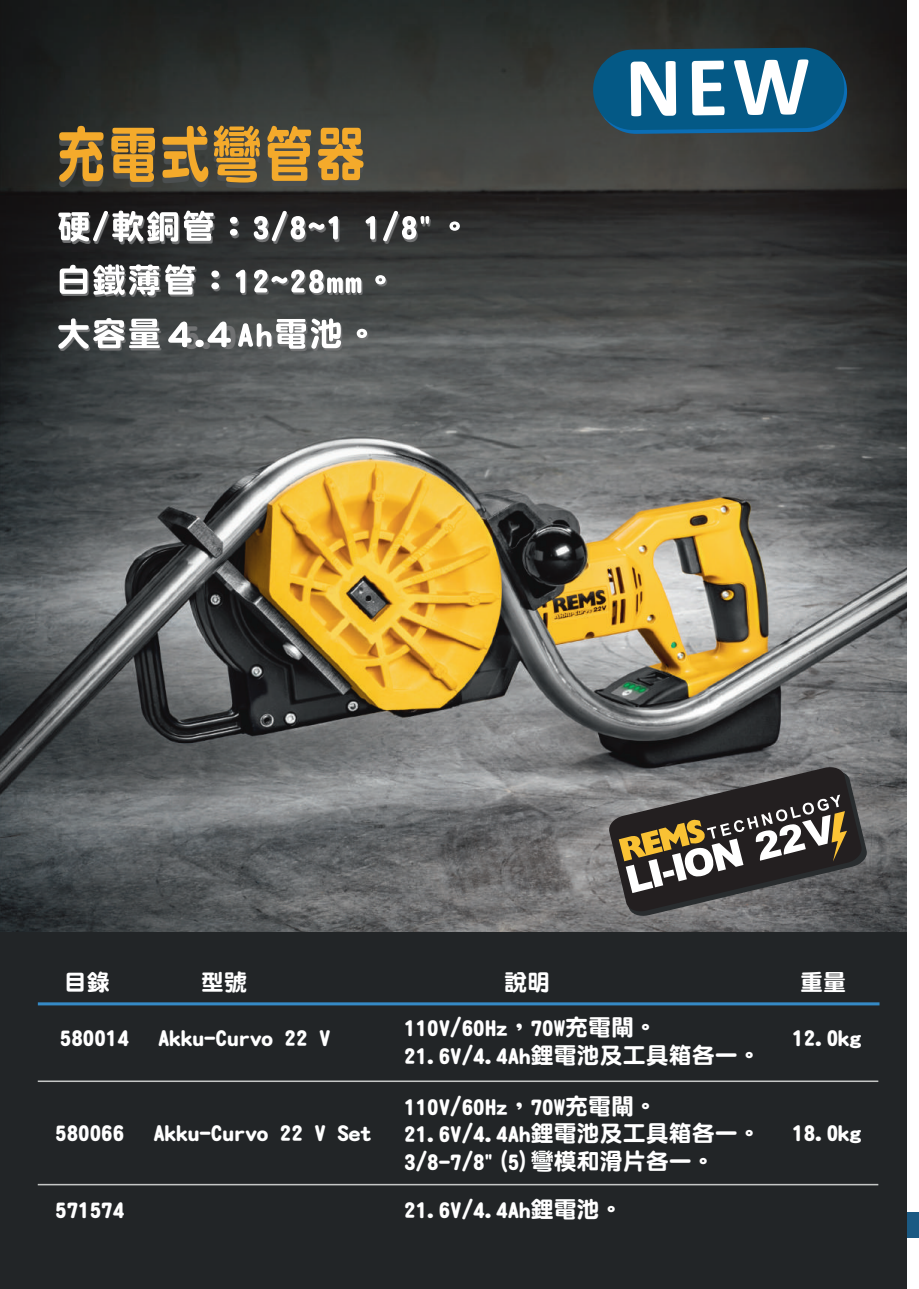
<style>
.page{position:relative;width:919px;height:1289px;background:#fff}
.page>*{position:absolute;margin:0;border:0;box-sizing:border-box;transform-origin:0 0}
.t1{font:61.35px "DFN Yuan W9 WIN BF";letter-spacing:.05em;color:#4b4f50;scale:.81 1}
.t2{font:33.75px/53.7px "DFN Yuan W9 WIN BF";letter-spacing:.05em;color:#717273}
.t3{font:22.95px/27.6px "DFN Yuan W9 WIN BF";color:#fff}
</style>
<div class="page">
<div style="left:906px;top:1212px;width:12px;height:25px;background:#1b5a83"></div>
<img style="left:0;top:0;width:906px;height:932px">
<div style="left:0;top:932px;width:906px;height:356px;background:#222527"></div>
<svg style="left:59px;top:126px;width:45px;height:56px;background:#966f2a"></svg>
<svg style="left:111px;top:128px;width:44px;height:54px;background:#b7852c"></svg>
<svg style="left:162px;top:126px;width:46px;height:56px;background:#937132"></svg>
<svg style="left:214px;top:126px;width:46px;height:56px;background:#b28431"></svg>
<svg style="left:267px;top:126px;width:44px;height:55px;background:#b68732"></svg>
<svg style="left:318px;top:128px;width:45px;height:52px;background:#bd8b32"></svg>
<svg style="left:58px;top:211px;width:120px;height:31px"></svg>
<svg style="left:184px;top:211px;width:30px;height:30px"></svg>
<svg style="left:230px;top:217px;width:7px;height:19px"></svg>
<svg style="left:254px;top:211px;width:84px;height:30px"></svg>
<svg style="left:365px;top:216px;width:10px;height:23px"></svg>
<svg style="left:383px;top:211px;width:46px;height:30px"></svg>
<svg style="left:449px;top:221px;width:11px;height:10px"></svg>
<svg style="left:60px;top:265px;width:27px;height:29px"></svg>
<svg style="left:93px;top:264px;width:66px;height:31px"></svg>
<svg style="left:165px;top:264px;width:30px;height:30px"></svg>
<svg style="left:211px;top:270px;width:8px;height:19px"></svg>
<svg style="left:236px;top:270px;width:9px;height:23px"></svg>
<svg style="left:254px;top:270px;width:107px;height:23px"></svg>
<svg style="left:375px;top:275px;width:10px;height:9px"></svg>
<svg style="left:58px;top:318px;width:102px;height:30px"></svg>
<svg style="left:238px;top:318px;width:103px;height:31px"></svg>
<svg style="left:357px;top:329px;width:10px;height:9px"></svg>
<svg style="left:168px;top:321px;width:63px;height:26px"></svg>
<svg style="left:592px;top:47px;width:255px;height:87px"></svg>
<hr style="left:38px;top:1002px;width:841px;height:3px;background:#358ac6">
<hr style="left:38px;top:1080px;width:840px;height:1px;background:#c5c7c6">
<hr style="left:38px;top:1183px;width:840px;height:2px;background:#c5c7c6">
<svg style="left:607px;top:765px;width:261px;height:152px;background:#5f5b56"></svg>
<h1 class="t1" style="left:57px;top:129px;width:382px">充電式彎管器</h1>
<h2 class="t2" style="left:58px;top:201px;width:381px">硬/軟銅管︰3/8~1 1/8"白鐵薄管︰12~28mm。大容量 5.0 h電池。</h2>
<p class="t3" style="left:64px;top:968px;width:47px">目錄</p>
<p class="t3" style="left:201px;top:968px;width:47px">型號</p>
<p class="t3" style="left:504px;top:968px;width:47px">說明</p>
<p class="t3" style="left:800px;top:968px;width:47px">重量</p>
<p class="t3" style="left:60px;top:1023px;width:70px">580014</p>
<p class="t3" style="left:158px;top:1023px;width:174px">Akku-Curvo 22 V</p>
<p class="t3" style="left:404px;top:1013px;width:358px">110V/60Hz，70W充電閘。<br>21.6V/4.4Ah鋰電池及工具箱各一。</p>
<p class="t3" style="left:792px;top:1023px;width:70px">12.0kg</p>
<p class="t3" style="left:404px;top:1091px;width:358px">110V/60Hz，70W充電閘。<br>21.6V/4.4Ah鋰電池及工具箱各一。<br>3/8-7/8"(5)彎模和滑片各一。</p>
<p class="t3" style="left:55px;top:1118px;width:70px">580066</p>
<p class="t3" style="left:153px;top:1118px;width:220px">Akku-Curvo 22 V Set</p>
<p class="t3" style="left:792px;top:1118px;width:70px">18.0kg</p>
<p class="t3" style="left:55px;top:1195px;width:70px">571574</p>
<p class="t3" style="left:404px;top:1195px;width:220px">21.6V/4.4Ah鋰電池。</p>
</div>
